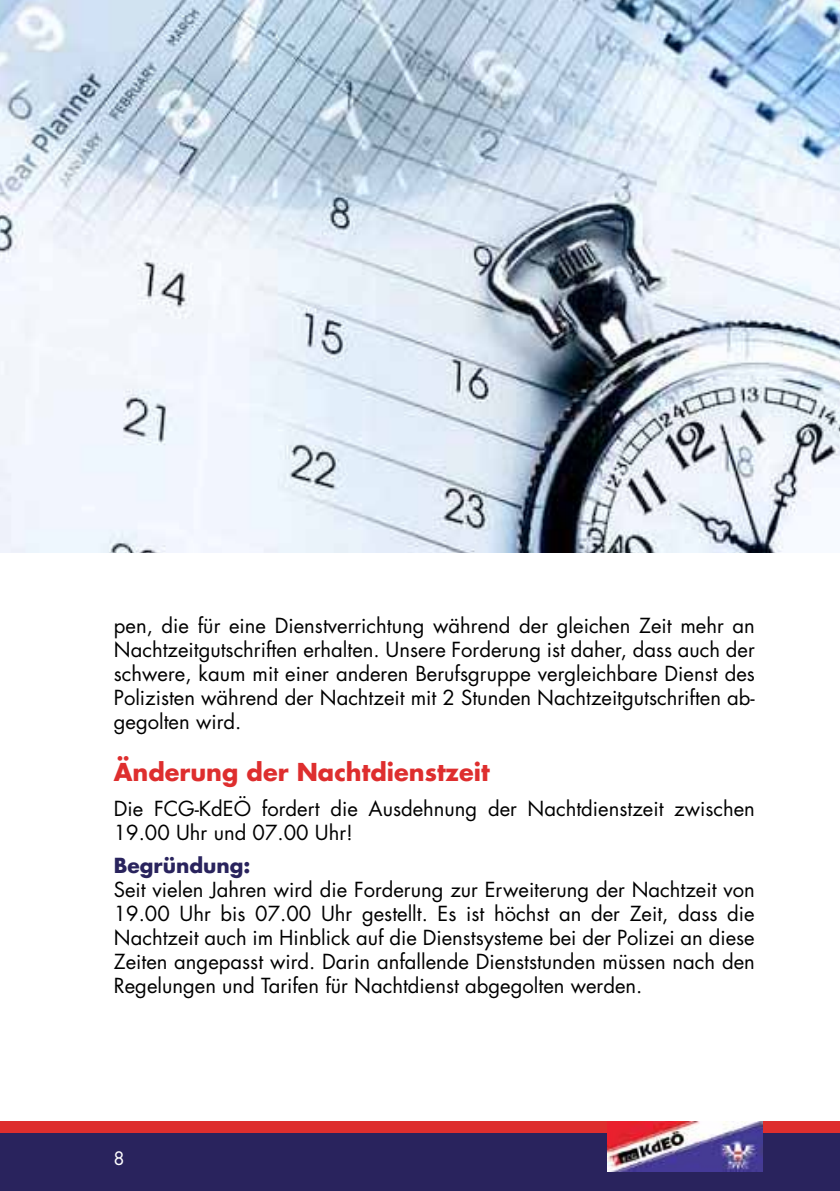
<style>
.page{position:relative;width:840px;height:1191px;background:#fff}
.page>*{position:absolute;margin:0;border:0;box-sizing:border-box;transform-origin:0 0}
.t1{font:700 24px "Futura";color:#de2e2e}
.t2{font:20.2px/24px "Futura";color:#000;text-align:justify}
.t3{font:700 20.2px "Futura";color:#29235d}
.t4{font:18px "Futura";color:#fff}
</style>
<div class="page">
<div style="left:0;top:1121px;width:839px;height:12px;background:#de2e2e"></div>
<div style="left:0;top:1133px;width:839px;height:58px;background:#29235d"></div>
<img style="left:607px;top:1121px;width:155px;height:50px">
<img style="left:0;top:0;width:839px;height:553px">
<p class="t2" style="left:114px;top:613px;width:642px">pen, die für eine Dienstverrichtung während der gleichen Zeit mehr an Nachtzeitgutschriften erhalten. Unsere Forderung ist daher, dass auch der schwere, kaum mit einer anderen Berufsgruppe vergleichbare Dienst des Polizisten während der Nachtzeit mit 2 Stunden Nachtzeitgutschriften ab&shy;gegolten wird.</p>
<p class="t1" style="left:114px;top:755px;width:377px">Änderung der Nachtdienstzeit</p>
<p class="t2" style="left:114px;top:796px;width:642px">Die FCG-KdEÖ fordert die Ausdehnung der Nachtdienstzeit zwischen<br>19.00 Uhr und 07.00 Uhr!</p>
<p class="t3" style="left:114px;top:851px;width:138px">Begründung:</p>
<p class="t2" style="left:114px;top:876px;width:642px">Seit vielen Jahren wird die Forderung zur Erweiterung der Nachtzeit von 19.00 Uhr bis 07.00 Uhr gestellt. Es ist höchst an der Zeit, dass die Nachtzeit auch im Hinblick auf die Dienstsysteme bei der Polizei an diese Zeiten angepasst wird. Darin anfallende Dienststunden müssen nach den Regelungen und Tarifen für Nachtdienst abgegolten werden.</p>
<p class="t4" style="left:113px;top:1146px;width:13px">8</p>
</div>
